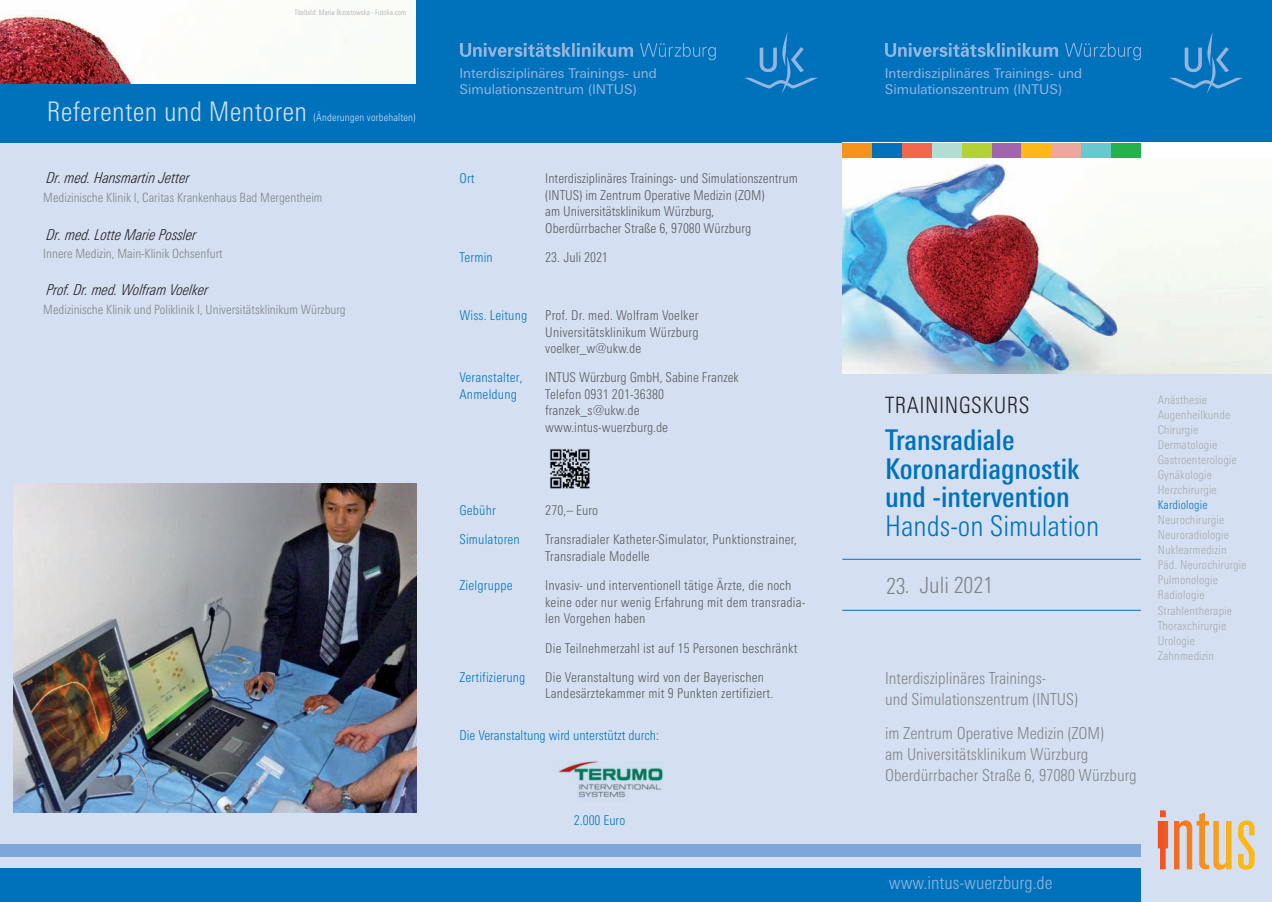
<style>
.page{position:relative;width:1272px;height:902px;background:#fff}
.page>*{position:absolute;margin:0;border:0;box-sizing:border-box;transform-origin:0 0}
.t1{font:500 condensed 28.5px/28.5px "LT Univers";color:#0072bc}
.t2{font:300 condensed 28.5px "LT Univers";color:#0072bc}
.t3{font:300 condensed 27px "LT Univers";letter-spacing:.015em;color:#d4e0f1}
.t4{font:300 condensed 22.5px "LT Univers";letter-spacing:.02em;color:#231f20}
.t5{font:300 condensed 22.5px "LT Univers";color:#808285}
.t6{font:300 condensed 18px "LT Univers";color:#95b5de}
.t7{font:300 condensed 16.5px/21px "LT Univers";color:#808285}
.t8{font:italic 300 condensed 15px "LT Univers";color:#231f20}
.t9{font:300 condensed 13.5px/16.5px "LT Univers";letter-spacing:.015em;color:#57585a}
.t10{font:300 condensed 13.5px/16.5px "LT Univers";letter-spacing:.015em;color:#0072bc}
.t11{font:13.5px/16.2px "LT Univers Basic";color:#95b5de}
.t12{font:300 condensed 12.75px "LT Univers";color:#808285}
.t13{font:300 condensed 12px/15px "LT Univers";letter-spacing:.015em;color:#a8a9ad}
.t14{font:300 condensed 12px "LT Univers";letter-spacing:.015em;color:#0072bc}
.t15{font:300 condensed 10.5px "LT Univers";letter-spacing:.015em;color:#d4e0f1}
.t16{font:300 condensed 7.5px "LT Univers";color:#a8a9ad}
</style>
<div class="page">
<img style="left:0;top:0;width:417px;height:84px">
<div style="left:0;top:114px;width:1271px;height:787px;background:#d4e0f1"></div>
<div style="left:417px;top:0;width:854px;height:142px;background:#0072bc"></div>
<div style="left:0;top:84px;width:438px;height:58px;background:#0072bc"></div>
<div style="left:842px;top:142px;width:429px;height:232px;background:#fff"></div>
<img style="left:842px;top:164px;width:429px;height:210px">
<img style="left:885px;top:44px;width:255px;height:17px">
<img style="left:1169px;top:32px;width:73px;height:61px">
<img style="left:460px;top:44px;width:255px;height:17px">
<img style="left:744px;top:32px;width:73px;height:61px">
<hr style="left:1157px;top:810px;width:2px;height:59px;background:#f04d22">
<hr style="left:1159px;top:810px;width:1px;height:59px;background:#f05022">
<hr style="left:1160px;top:810px;width:2px;height:59px;background:#f15222">
<hr style="left:1162px;top:810px;width:1px;height:59px;background:#f15422">
<hr style="left:1163px;top:810px;width:2px;height:59px;background:#f15722">
<hr style="left:1165px;top:810px;width:1px;height:59px;background:#f15a21">
<hr style="left:1166px;top:810px;width:2px;height:59px;background:#f25c21">
<hr style="left:1168px;top:810px;width:1px;height:59px;background:#f25e21">
<hr style="left:1169px;top:810px;width:2px;height:59px;background:#f26121">
<hr style="left:1171px;top:810px;width:1px;height:59px;background:#f26421">
<hr style="left:1172px;top:810px;width:2px;height:59px;background:#f36621">
<hr style="left:1174px;top:810px;width:1px;height:59px;background:#f36821">
<hr style="left:1175px;top:810px;width:2px;height:59px;background:#f36a21">
<hr style="left:1177px;top:810px;width:1px;height:59px;background:#f36c21">
<hr style="left:1178px;top:810px;width:2px;height:59px;background:#f36f21">
<hr style="left:1180px;top:810px;width:1px;height:59px;background:#f47121">
<hr style="left:1181px;top:810px;width:2px;height:59px;background:#f47321">
<hr style="left:1183px;top:810px;width:1px;height:59px;background:#f47521">
<hr style="left:1184px;top:810px;width:2px;height:59px;background:#f47821">
<hr style="left:1186px;top:810px;width:1px;height:59px;background:#f47a21">
<hr style="left:1187px;top:810px;width:2px;height:59px;background:#f47c21">
<hr style="left:1189px;top:810px;width:1px;height:59px;background:#f57e21">
<hr style="left:1190px;top:810px;width:2px;height:59px;background:#f58021">
<hr style="left:1192px;top:810px;width:1px;height:59px;background:#f58120">
<hr style="left:1193px;top:810px;width:2px;height:59px;background:#f58320">
<hr style="left:1195px;top:810px;width:1px;height:59px;background:#f58520">
<hr style="left:1196px;top:810px;width:2px;height:59px;background:#f5871f">
<hr style="left:1198px;top:810px;width:1px;height:59px;background:#f6891f">
<hr style="left:1199px;top:810px;width:2px;height:59px;background:#f68b1f">
<hr style="left:1201px;top:810px;width:1px;height:59px;background:#f68d1e">
<hr style="left:1202px;top:810px;width:2px;height:59px;background:#f68f1e">
<hr style="left:1204px;top:810px;width:1px;height:59px;background:#f6901e">
<hr style="left:1205px;top:810px;width:2px;height:59px;background:#f6921d">
<hr style="left:1207px;top:810px;width:1px;height:59px;background:#f7941d">
<hr style="left:1208px;top:810px;width:2px;height:59px;background:#f7961d">
<hr style="left:1210px;top:810px;width:1px;height:59px;background:#f7981d">
<hr style="left:1211px;top:810px;width:2px;height:59px;background:#f79a1c">
<hr style="left:1213px;top:810px;width:1px;height:59px;background:#f89c1c">
<hr style="left:1214px;top:810px;width:2px;height:59px;background:#f89e1c">
<hr style="left:1216px;top:810px;width:1px;height:59px;background:#f8a01c">
<hr style="left:1217px;top:810px;width:2px;height:59px;background:#f9a21c">
<hr style="left:1219px;top:810px;width:1px;height:59px;background:#f9a41b">
<hr style="left:1220px;top:810px;width:2px;height:59px;background:#f9a61b">
<hr style="left:1222px;top:810px;width:1px;height:59px;background:#f9a81b">
<hr style="left:1223px;top:810px;width:2px;height:59px;background:#faaa1b">
<hr style="left:1225px;top:810px;width:1px;height:59px;background:#faac19">
<hr style="left:1226px;top:810px;width:2px;height:59px;background:#faae18">
<hr style="left:1228px;top:810px;width:1px;height:59px;background:#fbb017">
<hr style="left:1229px;top:810px;width:2px;height:59px;background:#fbb217">
<hr style="left:1231px;top:810px;width:1px;height:59px;background:#fbb416">
<hr style="left:1232px;top:810px;width:2px;height:59px;background:#fcb615">
<svg style="left:1238px;top:820px;width:16px;height:49px"></svg>
<hr style="left:1254px;top:810px;width:1px;height:59px;background:#fcb814">
<div style="left:842px;top:143px;width:30px;height:14px;background:#f7931d"></div>
<div style="left:872px;top:143px;width:30px;height:14px;background:#0072bc"></div>
<div style="left:902px;top:143px;width:29px;height:14px;background:#f2664f"></div>
<div style="left:931px;top:143px;width:30px;height:14px;background:#b1ddd3"></div>
<div style="left:961px;top:143px;width:30px;height:14px;background:#b3d234"></div>
<div style="left:991px;top:143px;width:30px;height:14px;background:#a065aa"></div>
<div style="left:1021px;top:143px;width:30px;height:14px;background:#fcb814"></div>
<div style="left:1051px;top:143px;width:30px;height:14px;background:#eca79d"></div>
<div style="left:1081px;top:143px;width:29px;height:14px;background:#67c9cf"></div>
<div style="left:1110px;top:143px;width:30px;height:14px;background:#23b24b"></div>
<div style="left:0;top:868px;width:1140px;height:33px;background:#0072bc"></div>
<div style="left:0;top:843px;width:1140px;height:13px;background:#7ca7d8"></div>
<img style="left:13px;top:484px;width:404px;height:328px">
<hr style="left:842px;top:558px;width:298px;height:1px;background:#0072bc">
<hr style="left:842px;top:609px;width:298px;height:1px;background:#0072bc">
<img style="left:549px;top:448px;width:41px;height:41px">
<img style="left:558px;top:761px;width:106px;height:37px">
<p class="t16" style="left:294px;top:8px;width:113px">Titelbild: Maria Brzostowska - Fotolia.com</p>
<h2 class="t3" style="left:47px;top:96px;width:262px">Referenten und Mentoren</h2>
<p class="t15" style="left:313px;top:112px;width:104px">(Änderungen vorbehalten)</p>
<p class="t8" style="left:47px;top:169px;width:145px">Dr. med. Hansmartin Jetter</p>
<p class="t8" style="left:76px;top:169px;width:5px">.</p>
<p class="t12" style="left:43px;top:190px;width:281px">Medizinische Klinik I, Caritas Krankenhaus Bad Mergentheim</p>
<p class="t8" style="left:47px;top:226px;width:151px">Dr. med. Lotte Marie Possler</p>
<p class="t12" style="left:43px;top:246px;width:181px">Innere Medizin, Main-Klinik Ochsenfurt</p>
<p class="t8" style="left:47px;top:281px;width:163px">Prof. Dr. med. Wolfram Voelker</p>
<p class="t12" style="left:43px;top:302px;width:304px">Medizinische Klinik und Poliklinik I, Universitätsklinikum Würzburg</p>
<p class="t11" style="left:459px;top:65px;width:199px">Interdisziplinäres Trainings- und<br>Simulationszentrum (INTUS)</p>
<p class="t10" style="left:459px;top:170px;width:17px">Ort</p>
<p class="t10" style="left:459px;top:249px;width:35px">Termin</p>
<p class="t9" style="left:545px;top:170px;width:254px">Interdisziplinäres Trainings- und Simulationszentrum (INTUS) im Zentrum Operative Medizin (ZOM)<br>am Universitätsklinikum Würzburg,<br>Oberdürrbacher Straße 6, 97080 Würzburg</p>
<p class="t9" style="left:545px;top:249px;width:64px">23. Juli 2021</p>
<p class="t10" style="left:459px;top:307px;width:69px">Wiss. Leitung</p>
<p class="t10" style="left:459px;top:369px;width:65px">Veranstalter,<br>Anmeldung</p>
<p class="t9" style="left:545px;top:307px;width:155px;text-align:justify">Prof. Dr. med. Wolfram Voelker Universitätsklinikum Würzburg voelker_w@ukw.de</p>
<p class="t9" style="left:545px;top:369px;width:195px">INTUS Würzburg GmbH, Sabine Franzek<br>Telefon 0931 201-36380<br>franzek_ @ukw.de</p>
<p class="t9" style="left:545px;top:402px;width:124px;text-indent:42px">s www.intus-wuerzburg.de</p>
<p class="t10" style="left:459px;top:495px;width:62px;line-height:29.2px">Gebühr<br>Simulatoren</p>
<p class="t10" style="left:459px;top:577px;width:55px">Zielgruppe</p>
<p class="t10" style="left:459px;top:668px;width:67px">Zertifizierung</p>
<p class="t9" style="left:545px;top:495px;width:253px;line-height:29.2px">270,– Euro<br>Transradialer Katheter-Simulator, Punktionstrainer,</p>
<p class="t9" style="left:545px;top:541px;width:247px;line-height:29.2px">Transradiale Modelle<br>Invasiv- und interventionell tätige Ärzte, die noch</p>
<p class="t9" style="left:545px;top:593px;width:261px">keine oder nur wenig Erfahrung mit dem transradia&shy;len Vorgehen haben</p>
<p class="t9" style="left:545px;top:633px;width:253px;line-height:29.2px">Die Teilnehmerzahl ist auf 15 Personen beschränkt<br>Die Veranstaltung wird von der Bayerischen</p>
<p class="t9" style="left:545px;top:685px;width:229px">Landesärztekammer mit 9 Punkten zertifiziert.</p>
<p class="t10" style="left:459px;top:727px;width:201px">Die Veranstaltung wird unterstützt durch:</p>
<p class="t10" style="left:574px;top:811px;width:53px">2.000 Euro</p>
<p class="t11" style="left:884px;top:65px;width:199px">Interdisziplinäres Trainings- und<br>Simulationszentrum (INTUS)</p>
<h3 class="t4" style="left:885px;top:392px;width:146px">TRAININGSKURS</h3>
<h1 class="t1" style="left:885px;top:425px;width:196px">Transradiale<br>Koronardiagnostik und -intervention</h1>
<h1 class="t2" style="left:885px;top:509px;width:216px">Hands-on Simulation</h1>
<h3 class="t5" style="left:886px;top:571px;width:108px">23. Juli 2021</h3>
<p class="t7" style="left:885px;top:667px;width:194px">Interdisziplinäres Trainings-<br>und Simulationszentrum (INTUS)</p>
<p class="t7" style="left:885px;top:722px;width:253px">im Zentrum Operative Medizin (ZOM)<br>am Universitätsklinikum Würzburg<br>Oberdürrbacher Straße 6, 97080 Würzburg</p>
<p class="t13" style="left:1157px;top:392px;width:81px">Anästhesie<br>Augenheilkunde<br>Chirurgie<br>Dermatologie<br>Gastroenterologie<br>Gynäkologie<br>Herzchirurgie</p>
<p class="t14" style="left:1157px;top:498px;width:51px">Kardiologie</p>
<p class="t13" style="left:1157px;top:512px;width:90px">Neurochirurgie<br>Neuroradiologie<br>Nuklearmedizin<br>Päd. Neurochirurgie<br>Pulmonologie<br>Radiologie<br>Strahlentherapie<br>Thoraxchirurgie<br>Urologie<br>Zahnmedizin</p>
<h3 class="t6" style="left:888px;top:872px;width:165px">www.intus-wuerzburg.de</h3>
</div>
